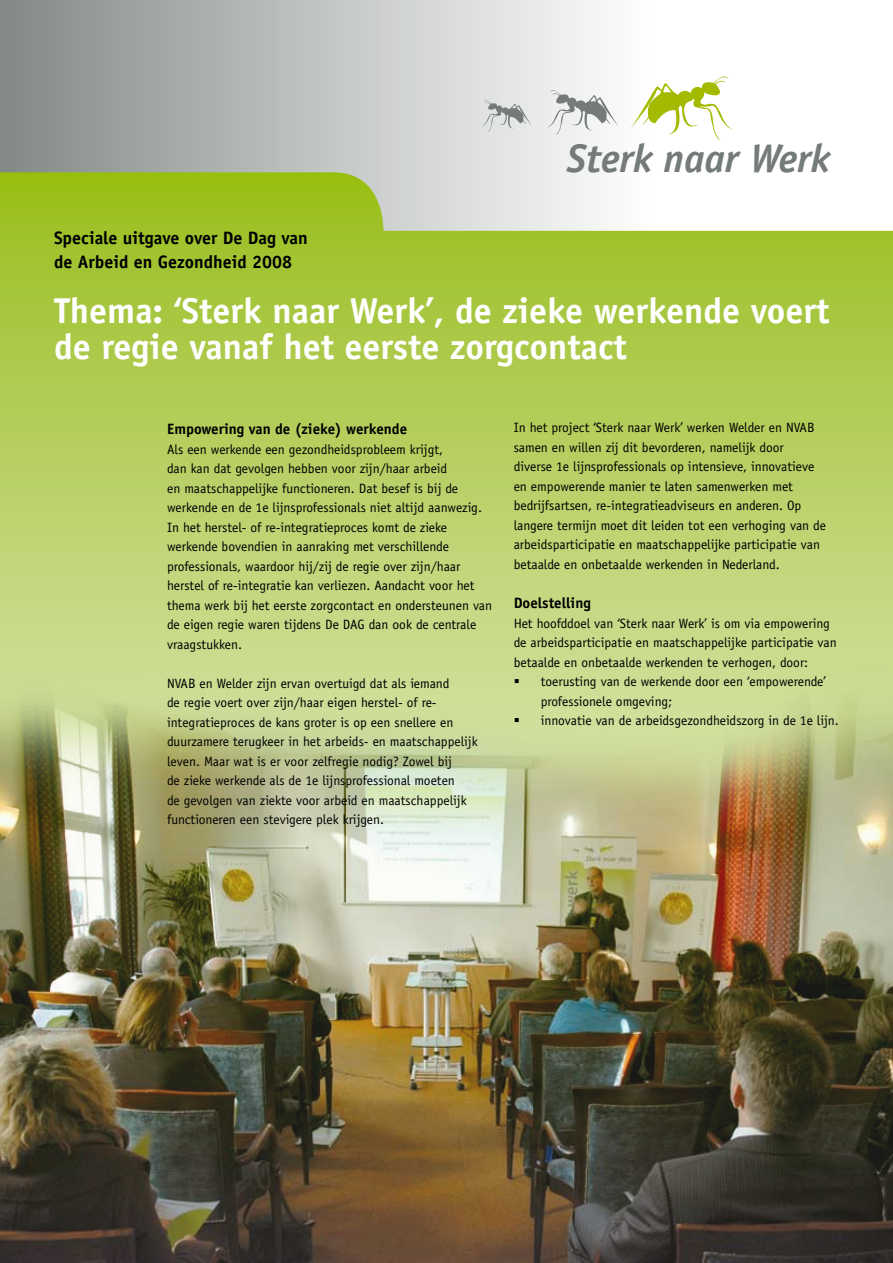
<style>
.page{position:relative;width:893px;height:1263px;background:#fff}
.page>*{position:absolute;margin:0;border:0;box-sizing:border-box;transform-origin:0 0}
.t1{font:italic 700 40.05px "Officina Sans";letter-spacing:-.01em;color:#757b78}
.t2{font:700 36px/36px "Officina Sans";color:#fff}
.t3{font:700 18px/24px "Officina Sans";color:#000}
.t4{font:700 15px "Officina Sans";color:#000}
.t5{font:13.5px/19.5px "Officina Sans";color:#000}
</style>
<div class="page">
<img style="left:0;top:231px;width:893px;height:1032px">
<svg style="left:0;top:0;width:893px;height:231px"></svg>
<svg style="left:630px;top:72px;width:105px;height:68px"></svg>
<svg style="left:546px;top:87px;width:73px;height:48px"></svg>
<svg style="left:481px;top:98px;width:51px;height:34px;background:#cbcecd"></svg>
<svg style="left:520px;top:686px;width:13px;height:1px"></svg>
<svg style="left:520px;top:725px;width:13px;height:1px"></svg>
<h1 class="t1" style="left:567px;top:134px;width:265px">Sterk naar Werk</h1>
<h3 class="t3" style="left:54px;top:225px;width:255px">Speciale uitgave over De Dag van de Arbeid en Gezondheid 2008</h3>
<h2 class="t2" style="left:54px;top:293px;width:777px">Thema: ‘Sterk naar Werk’, de zieke werkende voert de regie vanaf het eerste zorgcontact</h2>
<p class="t4" style="left:167px;top:420px;width:242px">Empowering van de (zieke) werkende</p>
<p class="t5" style="left:167px;top:439px;width:327px">Als een werkende een gezondheidsprobleem krijgt,<br>dan kan dat gevolgen hebben voor zijn/haar arbeid<br>en maatschappelijke functioneren. Dat besef is bij de werkende en de 1e lijnsprofessionals niet altijd aanwezig.<br>In het herstel- of re-integratieproces komt de zieke werkende bovendien in aanraking met verschillende professionals, waardoor hij/zij de regie over zijn/haar herstel of re-integratie kan verliezen. Aandacht voor het thema werk bij het eerste zorgcontact en ondersteunen van de eigen regie waren tijdens De DAG dan ook de centrale vraagstukken.</p>
<p class="t5" style="left:167px;top:673px;width:312px">NVAB en Welder zijn ervan overtuigd dat als iemand<br>de regie voert over zijn/haar eigen herstel- of re&shy;integratieproces de kans groter is op een snellere en duurzamere terugkeer in het arbeids- en maatschappelijk leven. Maar wat is er voor zelfregie nodig? Zowel bij<br>de zieke werkende als de 1e lijnsprofessional moeten<br>de gevolgen van ziekte voor arbeid en maatschappelijk functioneren een stevigere plek krijgen.</p>
<p class="t5" style="left:514px;top:418px;width:314px">In het project ‘Sterk naar Werk’ werken Welder en NVAB samen en willen zij dit bevorderen, namelijk door<br>diverse 1e lijnsprofessionals op intensieve, innovatieve en empowerende manier te laten samenwerken met bedrijfsartsen, re-integratieadviseurs en anderen. Op langere termijn moet dit leiden tot een verhoging van de arbeidsparticipatie en maatschappelijke participatie van betaalde en onbetaalde werkenden in Nederland.</p>
<p class="t4" style="left:514px;top:594px;width:79px">Doelstelling</p>
<p class="t5" style="left:514px;top:613px;width:325px">Het hoofddoel van ‘Sterk naar Werk’ is om via empowering de arbeidsparticipatie en maatschappelijke participatie van betaalde en onbetaalde werkenden te verhogen, door:</p>
<p class="t5" style="left:541px;top:672px;width:287px;text-indent:-27px">▪ toerusting van de werkende door een ‘empowerende’ professionele omgeving;</p>
<p class="t5" style="left:514px;top:711px;width:327px">▪ innovatie van de arbeidsgezondheidszorg in de 1e lijn.</p>
</div>
